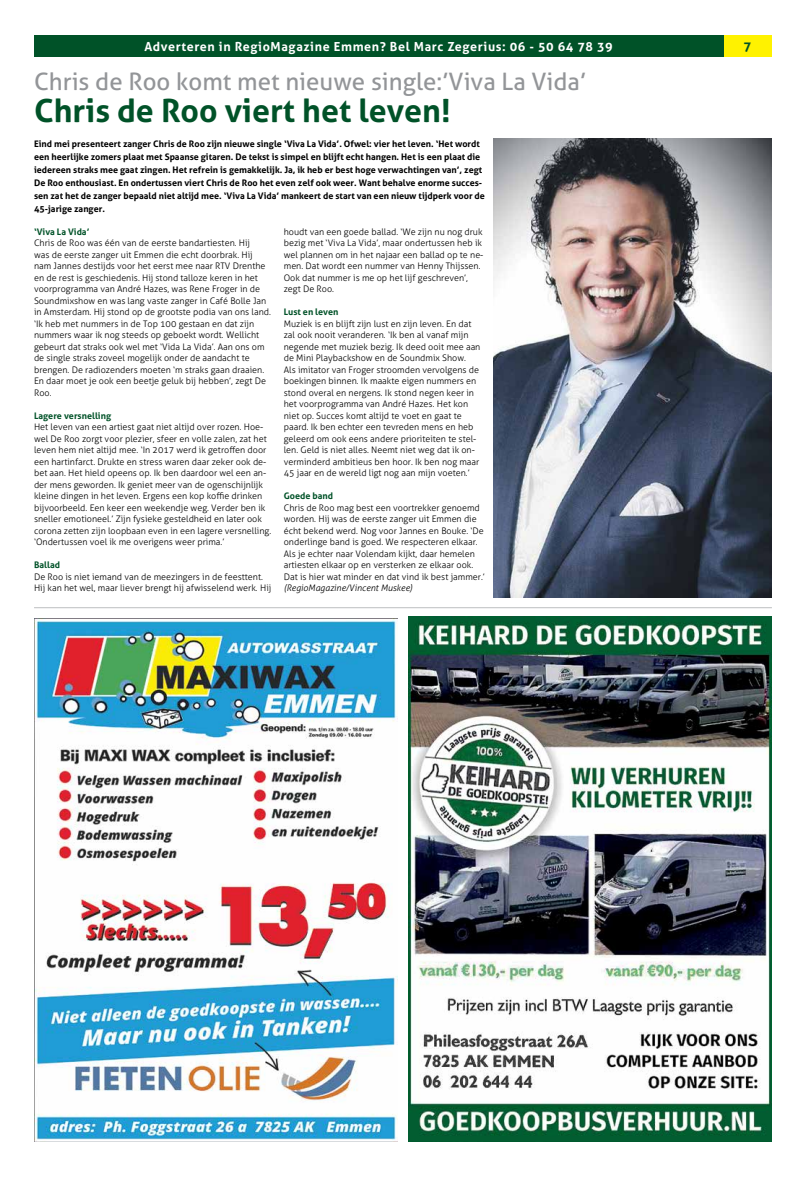
<style>
.page{position:relative;width:806px;height:1177px;background:#fff}
.page>*{position:absolute;margin:0;border:0;box-sizing:border-box;transform-origin:0 0}
.t1{font:700 32px "Aller";color:#005228}
.t2{font:24px "Aller";color:#939598}
.t3{font:700 13px "Aller";color:#005228}
.t4{font:700 12.5px "Aller";letter-spacing:.05em;color:#fff}
.t5{font:300 9px/11.5px "Aller";color:#000}
.t6{font:700 9px/13px "Aller";color:#000}
.t7{font:700 9px "Aller";color:#005228}
.t8{font:italic 300 9px "Aller";color:#000}
</style>
<div class="page">
<div style="left:722px;top:35px;width:49px;height:22px;background:#fff200"></div>
<div style="left:34px;top:35px;width:688px;height:22px;background:#005228"></div>
<img style="left:408px;top:617px;width:363px;height:524px">
<img style="left:34px;top:618px;width:363px;height:523px">
<img style="left:493px;top:138px;width:278px;height:459px">
<hr style="left:34px;top:607px;width:737px;height:1px;background:#bcbec0">
<h3 class="t4" style="left:144px;top:39px;width:469px">Adverteren in RegioMagazine Emmen? Bel Marc Zegerius: 06 - 50 64 78 39</h3>
<h3 class="t3" style="left:743px;top:38px;width:9px">7</h3>
<h2 class="t2" style="left:34px;top:67px;width:553px">Chris de Roo komt met nieuwe single:’Viva La Vida’</h2>
<h1 class="t1" style="left:34px;top:91px;width:418px">Chris de Roo viert het leven!</h1>
<p class="t6" style="left:34px;top:137px;width:452px">Eind mei presenteert zanger Chris de Roo zijn nieuwe single ‘Viva La Vida’. Ofwel: vier het leven. ‘Het wordt een heerlijke zomers plaat met Spaanse gitaren. De tekst is simpel en blijft echt hangen. Het is een plaat die iedereen straks mee gaat zingen. Het refrein is gemakkelijk. Ja, ik heb er best hoge verwachtingen van’, zegt De Roo enthousiast. En ondertussen viert Chris de Roo het even zelf ook weer. Want behalve enorme succes&shy;sen zat het de zanger bepaald niet altijd mee. ‘Viva La Vida’ mankeert de start van een nieuw tijdperk voor de 45-jarige zanger.</p>
<p class="t7" style="left:34px;top:226px;width:57px">‘Viva La Vida’</p>
<p class="t5" style="left:34px;top:237px;width:238px">Chris de Roo was één van de eerste bandartiesten. Hij<br>was de eerste zanger uit Emmen die echt doorbrak. Hij nam Jannes destijds voor het eerst mee naar RTV Drenthe en de rest is geschiedenis. Hij stond talloze keren in het voorprogramma van André Hazes, was Rene Froger in de Soundmixshow en was lang vaste zanger in Café Bolle Jan in Amsterdam. Hij stond op de grootste podia van ons land. ‘Ik heb met nummers in de Top 100 gestaan en dat zijn nummers waar ik nog steeds op geboekt wordt. Wellicht gebeurt dat straks ook wel met ‘Vida La Vida’. Aan ons om de single straks zoveel mogelijk onder de aandacht te brengen. De radiozenders moeten ‘m straks gaan draaien.<br>En daar moet je ook een beetje geluk bij hebben’, zegt De Roo.</p>
<p class="t7" style="left:34px;top:410px;width:78px">Lagere versnelling</p>
<p class="t5" style="left:34px;top:421px;width:238px">Het leven van een artiest gaat niet altijd over rozen. Hoe&shy;wel De Roo zorgt voor plezier, sfeer en volle zalen, zat het leven hem niet altijd mee. ‘In 2017 werd ik getroffen door een hartinfarct. Drukte en stress waren daar zeker ook de&shy;bet aan. Het hield opeens op. Ik ben daardoor wel een an&shy;der mens geworden. Ik geniet meer van de ogenschijnlijk kleine dingen in het leven. Ergens een kop koffie drinken bijvoorbeeld. Een keer een weekendje weg. Verder ben ik sneller emotioneel.’ Zijn fysieke gesteldheid en later ook corona zetten zijn loopbaan even in een lagere versnelling. ‘Ondertussen voel ik me overigens weer prima.’</p>
<p class="t7" style="left:34px;top:559px;width:27px">Ballad</p>
<p class="t5" style="left:34px;top:571px;width:238px">De Roo is niet iemand van de meezingers in de feesttent.<br>Hij kan het wel, maar liever brengt hij afwisselend werk. Hij</p>
<p class="t5" style="left:283px;top:226px;width:201px">houdt van een goede ballad. ‘We zijn nu nog druk bezig met ‘Viva La Vida’, maar ondertussen heb ik wel plannen om in het najaar een ballad op te ne&shy;men. Dat wordt een nummer van Henny Thijssen.<br>Ook dat nummer is me op het lijf geschreven’, zegt De Roo.</p>
<p class="t7" style="left:283px;top:306px;width:56px">Lust en leven</p>
<p class="t5" style="left:283px;top:318px;width:198px">Muziek is en blijft zijn lust en zijn leven. En dat zal ook nooit veranderen. ‘Ik ben al vanaf mijn negende met muziek bezig. Ik deed ooit mee aan de Mini Playbackshow en de Soundmix Show.<br>Als imitator van Froger stroomden vervolgens de boekingen binnen. Ik maakte eigen nummers en stond overal en nergens. Ik stond negen keer in het voorprogramma van André Hazes. Het kon niet op. Succes komt altijd te voet en gaat te paard. Ik ben echter een tevreden mens en heb geleerd om ook eens andere prioriteiten te stel&shy;len. Geld is niet alles. Neemt niet weg dat ik on&shy;verminderd ambitieus ben hoor. Ik ben nog maar 45 jaar en de wereld ligt nog aan mijn voeten.’</p>
<p class="t7" style="left:283px;top:490px;width:51px">Goede band</p>
<p class="t5" style="left:283px;top:502px;width:202px">Chris de Roo mag best een voortrekker genoemd worden. Hij was de eerste zanger uit Emmen die écht bekend werd. Nog voor Jannes en Bouke. ‘De onderlinge band is goed. We respecteren elkaar.<br>Als je echter naar Volendam kijkt, daar hemelen artiesten elkaar op en versterken ze elkaar ook.<br>Dat is hier wat minder en dat vind ik best jammer.’</p>
<p class="t8" style="left:283px;top:582px;width:130px">(RegioMagazine/Vincent Muskee)</p>
</div>
